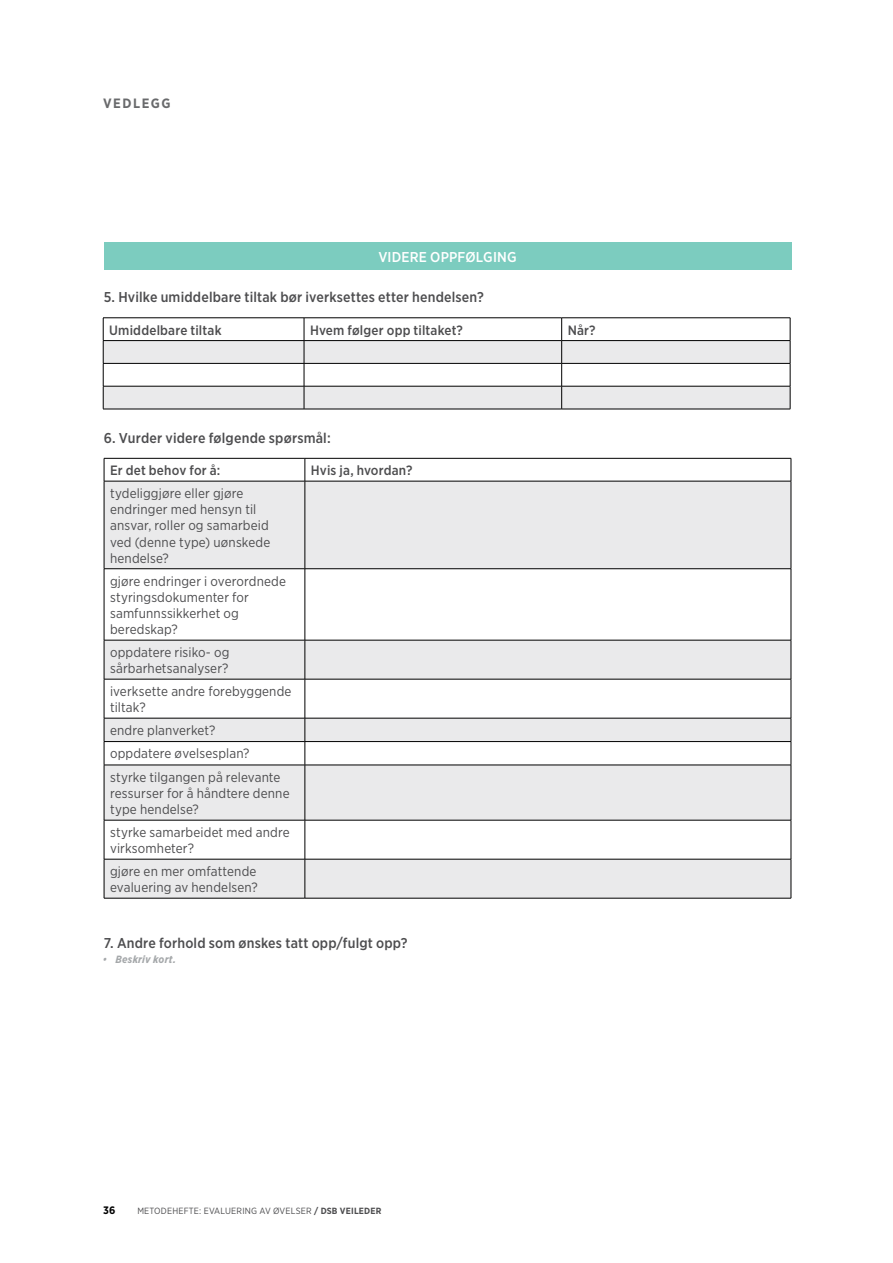
<style>
.page{position:relative;width:893px;height:1263px;background:#fff}
.page>*{position:absolute;margin:0;border:0;box-sizing:border-box;transform-origin:0 0}
.t1{font:500 14.25px "Gotham Narrow";letter-spacing:.01em;color:#4d4d4f}
.t2{font:500 14.25px "Gotham Narrow";letter-spacing:.015em;color:#fff}
.t3{font:13.5px/16.2px "Gotham Narrow";letter-spacing:.01em;color:#4d4d4f}
.t4{font:500 13.5px "Gotham Narrow";letter-spacing:.015em;color:#4d4d4f}
.t5{font:700 13.5px "Gotham Narrow";letter-spacing:.115em;color:#696a6c}
.t6{font:700 10.8px "Gotham Narrow";color:#000}
.t7{font:italic 700 10.5px "Gotham Narrow";letter-spacing:.025em;color:#a5a8aa}
.t8{font:9px "Gotham Narrow";letter-spacing:.02em;color:#4d4d4f}
.s1{font-weight:700}
</style>
<div class="page">
<svg style="left:105px;top:482px;width:686px;height:416px;fill:#eaeaeb"></svg>
<hr style="left:104px;top:458px;width:201px;height:1px;background:#000">
<svg style="left:104px;top:458px;width:1px;height:23px"></svg>
<hr style="left:305px;top:458px;width:486px;height:1px;background:#000">
<svg style="left:305px;top:458px;width:1px;height:23px"></svg>
<svg style="left:791px;top:458px;width:1px;height:23px"></svg>
<hr style="left:104px;top:481px;width:201px;height:1px;background:#000">
<hr style="left:104px;top:481px;width:1px;height:87px;background:#000">
<hr style="left:305px;top:481px;width:486px;height:1px;background:#000">
<hr style="left:305px;top:481px;width:1px;height:87px;background:#000">
<hr style="left:791px;top:481px;width:1px;height:87px;background:#000">
<hr style="left:104px;top:568px;width:201px;height:1px;background:#000">
<hr style="left:104px;top:569px;width:1px;height:71px;background:#000">
<hr style="left:305px;top:568px;width:486px;height:1px;background:#000">
<hr style="left:305px;top:569px;width:1px;height:71px;background:#000">
<hr style="left:791px;top:569px;width:1px;height:71px;background:#000">
<hr style="left:104px;top:640px;width:201px;height:1px;background:#000">
<hr style="left:104px;top:640px;width:1px;height:39px;background:#000">
<hr style="left:305px;top:640px;width:486px;height:1px;background:#000">
<hr style="left:305px;top:640px;width:1px;height:39px;background:#000">
<hr style="left:791px;top:640px;width:1px;height:39px;background:#000">
<hr style="left:104px;top:679px;width:201px;height:1px;background:#000">
<hr style="left:104px;top:679px;width:1px;height:39px;background:#000">
<hr style="left:305px;top:679px;width:486px;height:1px;background:#000">
<hr style="left:305px;top:679px;width:1px;height:39px;background:#000">
<hr style="left:791px;top:679px;width:1px;height:39px;background:#000">
<hr style="left:104px;top:820px;width:1px;height:39px;background:#000">
<hr style="left:305px;top:820px;width:1px;height:39px;background:#000">
<hr style="left:791px;top:820px;width:1px;height:39px;background:#000">
<hr style="left:104px;top:718px;width:201px;height:1px;background:#000">
<svg style="left:104px;top:718px;width:1px;height:47px"></svg>
<hr style="left:104px;top:741px;width:201px;height:1px;background:#000">
<hr style="left:305px;top:718px;width:486px;height:1px;background:#000">
<svg style="left:305px;top:718px;width:1px;height:47px"></svg>
<svg style="left:791px;top:718px;width:1px;height:47px"></svg>
<hr style="left:305px;top:741px;width:486px;height:1px;background:#000">
<hr style="left:104px;top:765px;width:201px;height:1px;background:#000">
<hr style="left:104px;top:765px;width:1px;height:55px;background:#000">
<hr style="left:104px;top:820px;width:201px;height:1px;background:#000">
<hr style="left:305px;top:765px;width:486px;height:1px;background:#000">
<hr style="left:305px;top:765px;width:1px;height:55px;background:#000">
<hr style="left:791px;top:765px;width:1px;height:55px;background:#000">
<hr style="left:305px;top:820px;width:486px;height:1px;background:#000">
<hr style="left:104px;top:859px;width:201px;height:1px;background:#000">
<hr style="left:104px;top:859px;width:1px;height:39px;background:#000">
<hr style="left:104px;top:898px;width:201px;height:1px;background:#000">
<hr style="left:305px;top:859px;width:486px;height:1px;background:#000">
<hr style="left:305px;top:859px;width:1px;height:39px;background:#000">
<hr style="left:791px;top:859px;width:1px;height:39px;background:#000">
<hr style="left:305px;top:898px;width:486px;height:1px;background:#000">
<svg style="left:104px;top:341px;width:686px;height:68px;fill:#eaeaeb"></svg>
<hr style="left:103px;top:317px;width:201px;height:1px;background:#000">
<hr style="left:304px;top:317px;width:258px;height:1px;background:#000">
<hr style="left:562px;top:317px;width:228px;height:1px;background:#000">
<hr style="left:103px;top:340px;width:201px;height:1px;background:#000">
<hr style="left:304px;top:340px;width:258px;height:1px;background:#000">
<hr style="left:562px;top:340px;width:228px;height:1px;background:#000">
<hr style="left:103px;top:363px;width:201px;height:1px;background:#000">
<hr style="left:304px;top:363px;width:258px;height:1px;background:#000">
<hr style="left:562px;top:363px;width:228px;height:1px;background:#000">
<hr style="left:103px;top:386px;width:201px;height:1px;background:#000">
<svg style="left:103px;top:318px;width:1px;height:91px"></svg>
<hr style="left:304px;top:386px;width:258px;height:1px;background:#000">
<svg style="left:304px;top:318px;width:1px;height:91px"></svg>
<hr style="left:562px;top:386px;width:228px;height:1px;background:#000">
<svg style="left:561px;top:318px;width:1px;height:91px"></svg>
<svg style="left:790px;top:318px;width:1px;height:91px"></svg>
<hr style="left:103px;top:409px;width:201px;height:1px;background:#000">
<hr style="left:304px;top:409px;width:258px;height:1px;background:#000">
<hr style="left:562px;top:409px;width:228px;height:1px;background:#000">
<div style="left:104px;top:243px;width:687px;height:27px;background:#7cccbf"></div>
<p class="t5" style="left:103px;top:95px;width:69px">VEDLEGG</p>
<p class="t2" style="left:378px;top:248px;width:140px">VIDERE OPPFØLGING</p>
<p class="t1" style="left:104px;top:288px;width:382px">5. Hvilke umiddelbare tiltak bør iverksettes etter hendelsen?</p>
<p class="t4" style="left:109px;top:321px;width:114px">Umiddelbare tiltak</p>
<p class="t4" style="left:310px;top:321px;width:154px">Hvem følger opp tiltaket?</p>
<p class="t4" style="left:568px;top:321px;width:29px">Når?</p>
<p class="t1" style="left:104px;top:429px;width:229px">6. Vurder videre følgende spørsmål:</p>
<p class="t4" style="left:110px;top:462px;width:112px">Er det behov for å:</p>
<p class="t4" style="left:311px;top:462px;width:103px">Hvis ja, hvordan?</p>
<p class="t3" style="left:110px;top:485px;width:162px">tydeliggjøre eller gjøre endringer med hensyn til ansvar, roller og samarbeid ved (denne type) uønskede hendelse?</p>
<p class="t3" style="left:110px;top:572px;width:177px">gjøre endringer i overordnede styringsdokumenter for samfunnssikkerhet og beredskap?</p>
<p class="t3" style="left:110px;top:644px;width:121px">oppdatere risiko- og sårbarhetsanalyser?</p>
<p class="t3" style="left:110px;top:683px;width:183px">iverksette andre forebyggende tiltak?</p>
<p class="t3" style="left:110px;top:718px;width:172px;line-height:23.4px">endre planverket?<br>oppdatere øvelsesplan? styrke tilgangen på relevante</p>
<p class="t3" style="left:110px;top:785px;width:181px">ressurser for å håndtere denne type hendelse?</p>
<p class="t3" style="left:110px;top:824px;width:181px">styrke samarbeidet med andre virksomheter?</p>
<p class="t3" style="left:110px;top:863px;width:149px">gjøre en mer omfattende evaluering av hendelsen?</p>
<p class="t1" style="left:104px;top:933px;width:305px">7. Andre forhold som ønskes tatt opp/fulgt opp?</p>
<p class="t7" style="left:103px;top:953px;width:75px">• Beskriv kort.</p>
<p class="t6" style="left:103px;top:1204px;width:14px">36</p>
<p class="t8" style="left:137px;top:1206px;width:246px">Metodehefte: Evaluering av øvelser <span class="s1">/ DSB VEILEDER</span></p>
</div>
